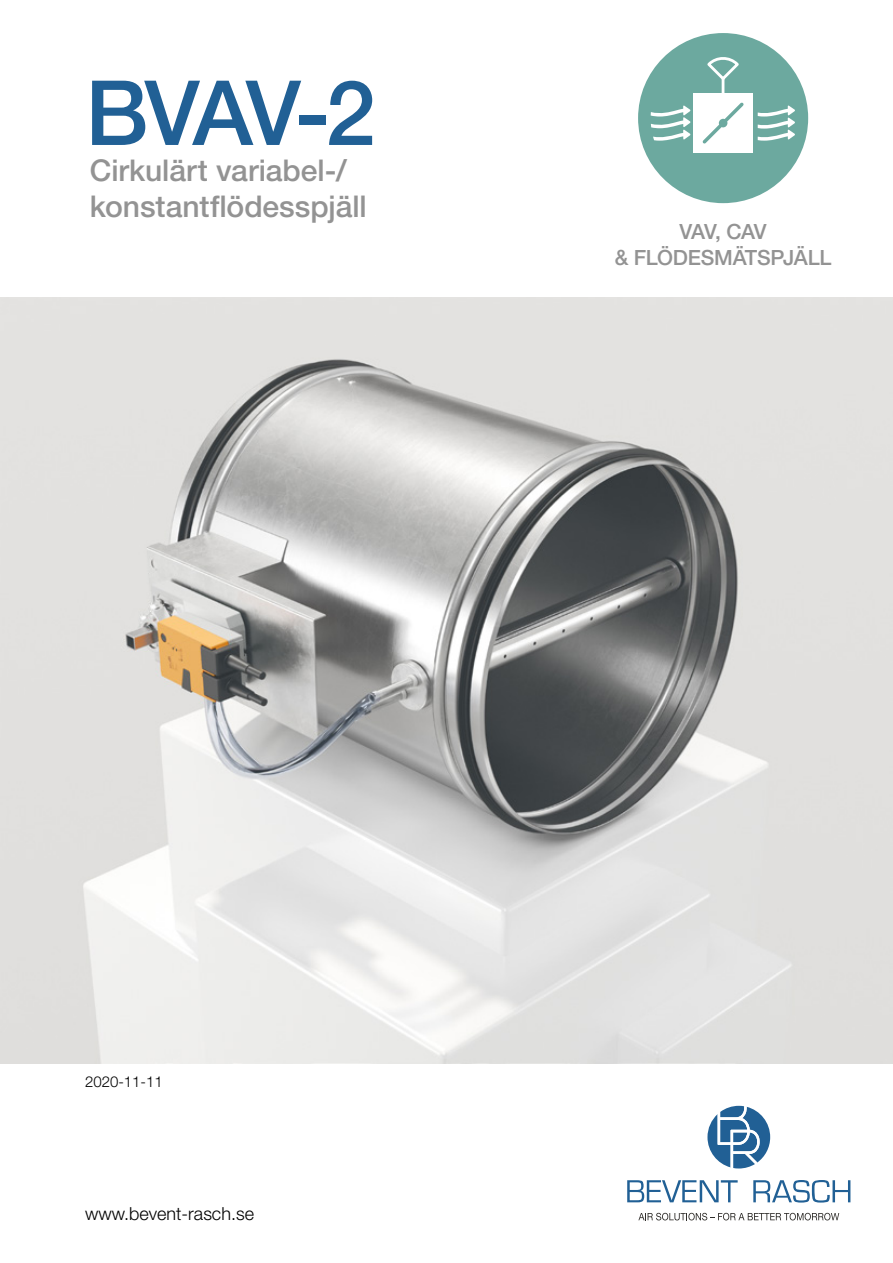
<style>
.page{position:relative;width:893px;height:1263px;background:#fff}
.page>*{position:absolute;margin:0;border:0;box-sizing:border-box;transform-origin:0 0}
.t1{font:500 90px "Helvetica Neue LT Std";color:#216095}
.t2{font:500 30px/36px "Helvetica Neue LT Std";color:#939393}
.t3{font:500 21px/25.2px "Helvetica Neue LT Std";letter-spacing:-.02em;color:#939393;text-align:center}
.t4{font:300 18px "Helvetica Neue LT Std";color:#000}
.t5{font:300 15px "Helvetica Neue LT Std";color:#000}
</style>
<div class="page">
<div style="left:638px;top:33px;width:170px;height:170px;background:#6ca99f;border-radius:50%"></div>
<div style="left:694px;top:94px;width:59px;height:59px;background:#fff"></div>
<svg style="left:699px;top:57px;width:48px;height:87px"></svg>
<svg style="left:758px;top:105px;width:37px;height:36px"></svg>
<svg style="left:651px;top:105px;width:40px;height:36px"></svg>
<svg style="left:707px;top:1106px;width:63px;height:62px"></svg>
<svg style="left:627px;top:1180px;width:111px;height:22px"></svg>
<svg style="left:753px;top:1180px;width:97px;height:22px"></svg>
<svg style="left:638px;top:1213px;width:201px;height:7px"></svg>
<img style="left:0;top:298px;width:893px;height:765px">
<h1 class="t1" style="left:85px;top:59px;width:292px">BVAV-2</h1>
<p class="t2" style="left:90px;top:152px;width:278px">Cirkulärt variabel-/ konstantflödesspjäll</p>
<p class="t3" style="left:615px;top:219px;width:218px">VAV, CAV<br>&amp; FLÖDESMÄTSPJÄLL</p>
<p class="t5" style="left:85px;top:1072px;width:79px">2020-11-11</p>
<p class="t4" style="left:85px;top:1203px;width:170px">www.bevent-rasch.se</p>
</div>
